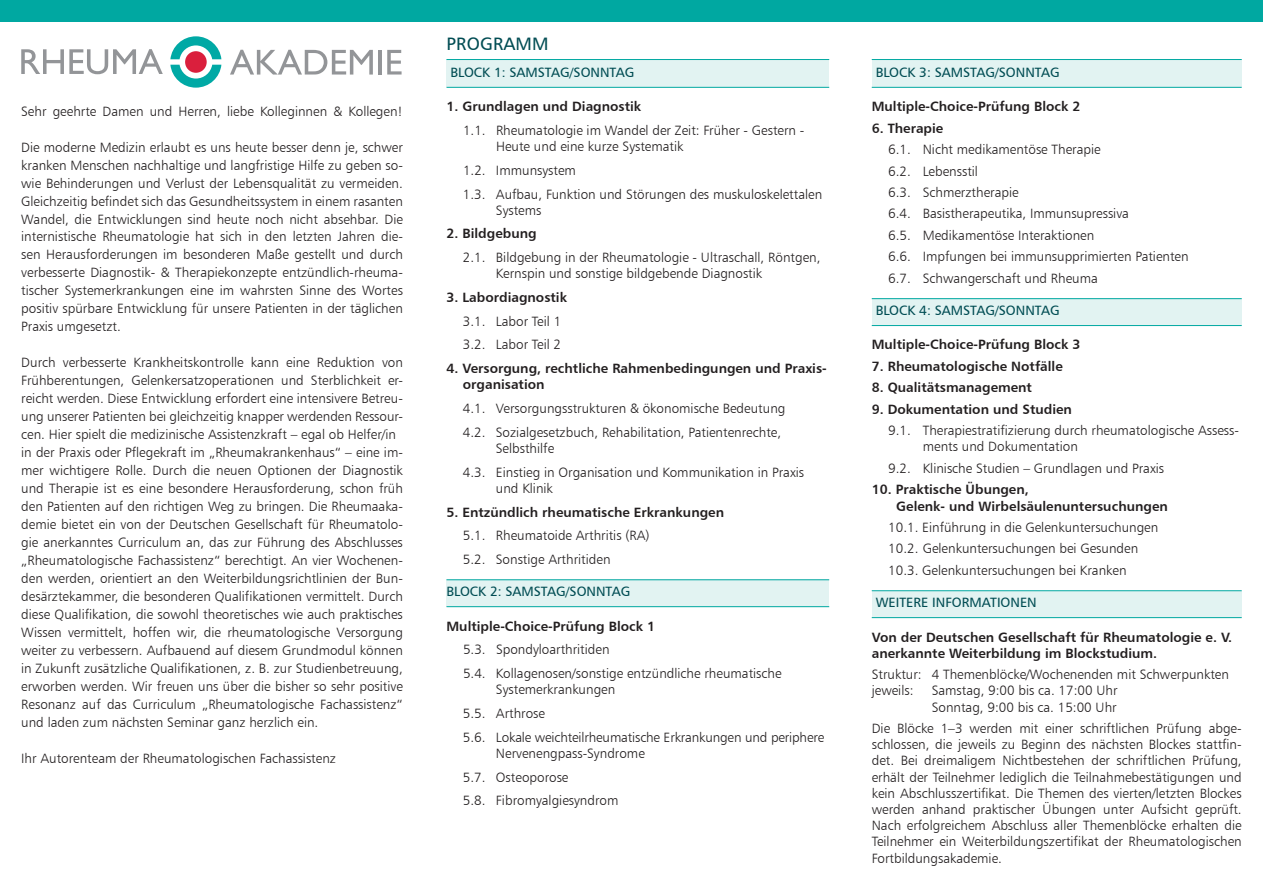
<style>
.page{position:relative;width:1263px;height:893px;background:#fff}
.page>*{position:absolute;margin:0;border:0;box-sizing:border-box;transform-origin:0 0}
.t1{font:18px "Humanist 777 BT Roman B";letter-spacing:.01em;color:#004c53}
.t2{font:13.5px/18px "Humanist 777 BT Light B";color:#231f20}
.t3{font:13.5px/16.2px "Humanist 777 BT Bold B";color:#231f20}
.t4{font:13.5px "Humanist 777 BT Roman B";color:#004c53}
</style>
<div class="page">
<svg style="left:230px;top:50px;width:143px;height:25px"></svg>
<hr style="left:378px;top:50px;width:4px;height:25px;background:#939598">
<svg style="left:387px;top:50px;width:15px;height:25px"></svg>
<svg style="left:170px;top:36px;width:51px;height:23px"></svg>
<svg style="left:170px;top:65px;width:51px;height:23px"></svg>
<div style="left:185px;top:51px;width:22px;height:22px;background:#da1f3d;border-radius:50%"></div>
<svg style="left:21px;top:49px;width:142px;height:25px"></svg>
<div style="left:446px;top:580px;width:383px;height:27px;background:#e2f3f2"></div>
<div style="left:872px;top:591px;width:370px;height:26px;background:#e2f3f2"></div>
<div style="left:872px;top:298px;width:370px;height:28px;background:#e2f3f2"></div>
<div style="left:872px;top:60px;width:370px;height:27px;background:#e2f3f2"></div>
<div style="left:446px;top:60px;width:383px;height:27px;background:#e2f3f2"></div>
<div style="left:0;top:0;width:1263px;height:21px;background:#00a8a1"></div>
<hr style="left:446px;top:59px;width:383px;height:1px;background:#00a8a1">
<hr style="left:872px;top:59px;width:370px;height:1px;background:#00a8a1">
<hr style="left:872px;top:87px;width:370px;height:1px;background:#00a8a1">
<hr style="left:872px;top:298px;width:370px;height:1px;background:#00a8a1">
<hr style="left:872px;top:325px;width:370px;height:1px;background:#00a8a1">
<hr style="left:872px;top:590px;width:370px;height:1px;background:#00a8a1">
<hr style="left:872px;top:617px;width:370px;height:1px;background:#00a8a1">
<hr style="left:446px;top:87px;width:383px;height:1px;background:#00a8a1">
<hr style="left:446px;top:579px;width:383px;height:1px;background:#00a8a1">
<hr style="left:446px;top:606px;width:383px;height:1px;background:#00a8a1">
<p class="t2" style="left:21px;top:102px;width:383px">Sehr geehrte Damen und Herren, liebe Kolleginnen &amp; Kollegen!</p>
<p class="t2" style="left:21px;top:138px;width:383px;text-align:justify">Die moderne Medizin erlaubt es uns heute besser denn je, schwer kranken Menschen nachhaltige und langfristige Hilfe zu geben so&shy;wie Behinderungen und Verlust der Lebensqualität zu vermeiden.<br>Gleichzeitig befindet sich das Gesundheitssystem in einem rasanten Wandel, die Entwicklungen sind heute noch nicht absehbar. Die internistische Rheumatologie hat sich in den letzten Jahren die&shy;sen Herausforderungen im besonderen Maße gestellt und durch verbesserte Diagnostik- &amp; Therapiekonzepte entzündlich-rheuma&shy;tischer Systemerkrankungen eine im wahrsten Sinne des Wortes positiv spürbare Entwicklung für unsere Patienten in der täglichen Praxis umgesetzt.</p>
<p class="t2" style="left:21px;top:354px;width:383px">Durch verbesserte Krankheitskontrolle kann eine Reduktion von Frühberentungen, Gelenkersatzoperationen und Sterblichkeit er&shy;reicht werden. Diese Entwicklung erfordert eine intensivere Betreu&shy;ung unserer Patienten bei gleichzeitig knapper werdenden Ressour&shy;cen. Hier spielt die medizinische Assistenzkraft – egal ob Helfer/in in der Praxis oder Pflegekraft im „Rheumakrankenhaus“ – eine im&shy;mer wichtigere Rolle. Durch die neuen Optionen der Diagnostik und Therapie ist es eine besondere Herausforderung, schon früh den Patienten auf den richtigen Weg zu bringen. Die Rheumaaka&shy;demie bietet ein von der Deutschen Gesellschaft für Rheumatolo&shy;gie anerkanntes Curriculum an, das zur Führung des Abschlusses „Rheumatologische Fachassistenz“ berechtigt. An vier Wochenen&shy;den werden, orientiert an den Weiterbildungsrichtlinien der Bun&shy;desärztekammer, die besonderen Qualifikationen vermittelt. Durch diese Qualifikation, die sowohl theoretisches wie auch praktisches Wissen vermittelt, hoffen wir, die rheumatologische Versorgung weiter zu verbessern. Aufbauend auf diesem Grundmodul können in Zukunft zusätzliche Qualifikationen, z. B. zur Studienbetreuung, erworben werden. Wir freuen uns über die bisher so sehr positive Resonanz auf das Curriculum „Rheumatologische Fachassistenz“ und laden zum nächsten Seminar ganz herzlich ein.</p>
<p class="t2" style="left:21px;top:749px;width:316px">Ihr Autorenteam der Rheumatologischen Fachassistenz</p>
<h1 class="t1" style="left:446px;top:33px;width:104px">PROGRAMM</h1>
<p class="t4" style="left:450px;top:64px;width:185px">BLOCK 1: SAMSTAG/SONNTAG</p>
<p class="t3" style="left:446px;top:98px;width:196px">1. Grundlagen und Diagnostik</p>
<p class="t2" style="left:496px;top:122px;width:310px;line-height:16.2px;text-indent:-33px">1.1. Rheumatologie im Wandel der Zeit: Früher - Gestern -<br>Heute und eine kurze Systematik</p>
<p class="t2" style="left:463px;top:158px;width:361px;line-height:23.7px">1.2. Immunsystem<br>1.3. Aufbau, Funktion und Störungen des muskuloskelettalen</p>
<p class="t2" style="left:496px;top:201px;width:47px">Systems</p>
<p class="t3" style="left:446px;top:225px;width:92px">2. Bildgebung</p>
<p class="t2" style="left:496px;top:249px;width:326px;line-height:16.2px;text-indent:-33px">2.1. Bildgebung in der Rheumatologie - Ultraschall, Röntgen,<br>Kernspin und sonstige bildgebende Diagnostik</p>
<p class="t3" style="left:446px;top:289px;width:122px">3. Labordiagnostik</p>
<p class="t2" style="left:463px;top:309px;width:100px;line-height:23.7px">3.1. Labor Teil 1<br>3.2. Labor Teil 2</p>
<p class="t3" style="left:463px;top:360px;width:365px;text-indent:-16px">4. Versorgung, rechtliche Rahmenbedingungen und Praxis&shy;organisation</p>
<p class="t2" style="left:463px;top:396px;width:324px;line-height:23.7px">4.1. Versorgungsstrukturen &amp; ökonomische Bedeutung<br>4.2. Sozialgesetzbuch, Rehabilitation, Patientenrechte,</p>
<p class="t2" style="left:463px;top:436px;width:343px;line-height:23.7px;text-indent:33px">Selbsthilfe<br>4.3. Einstieg in Organisation und Kommunikation in Praxis</p>
<p class="t2" style="left:496px;top:479px;width:58px">und Klinik</p>
<p class="t3" style="left:446px;top:503px;width:279px">5. Entzündlich rheumatische Erkrankungen</p>
<p class="t2" style="left:463px;top:524px;width:188px;line-height:23.7px">5.1. Rheumatoide Arthritis (RA)<br>5.2. Sonstige Arthritiden</p>
<p class="t4" style="left:446px;top:583px;width:185px">BLOCK 2: SAMSTAG/SONNTAG</p>
<p class="t3" style="left:446px;top:617px;width:210px">Multiple-Choice-Prüfung Block 1</p>
<p class="t2" style="left:463px;top:637px;width:320px;line-height:23.7px">5.3. Spondyloarthritiden<br>5.4. Kollagenosen/sonstige entzündliche rheumatische</p>
<p class="t2" style="left:463px;top:677px;width:363px;line-height:23.7px;text-indent:33px">Systemerkrankungen<br>5.5. Arthrose<br>5.6. Lokale weichteilrheumatische Erkrankungen und periphere</p>
<p class="t2" style="left:463px;top:741px;width:183px;line-height:23.7px;text-indent:33px">Nervenengpass-Syndrome<br>5.7. Osteoporose<br>5.8. Fibromyalgiesyndrom</p>
<p class="t4" style="left:876px;top:64px;width:185px">BLOCK 3: SAMSTAG/SONNTAG</p>
<p class="t3" style="left:872px;top:98px;width:210px">Multiple-Choice-Prüfung Block 2</p>
<p class="t3" style="left:872px;top:120px;width:73px">6. Therapie</p>
<p class="t2" style="left:888px;top:138px;width:302px;line-height:21.5px">6.1. Nicht medikamentöse Therapie<br>6.2. Lebensstil<br>6.3. Schmerztherapie<br>6.4. Basistherapeutika, Immunsupressiva<br>6.5. Medikamentöse Interaktionen<br>6.6. Impfungen bei immunsupprimierten Patienten 6.7. Schwangerschaft und Rheuma</p>
<p class="t4" style="left:876px;top:302px;width:185px">BLOCK 4: SAMSTAG/SONNTAG</p>
<p class="t3" style="left:872px;top:336px;width:210px">Multiple-Choice-Prüfung Block 3</p>
<p class="t3" style="left:872px;top:358px;width:193px">7. Rheumatologische Notfälle</p>
<p class="t3" style="left:872px;top:379px;width:162px">8. Qualitätsmanagement</p>
<p class="t3" style="left:872px;top:401px;width:202px">9. Dokumentation und Studien</p>
<p class="t2" style="left:923px;top:422px;width:318px;line-height:16.2px;text-indent:-35px">9.1. Therapiestratifizierung durch rheumatologische Assess&shy;ments und Dokumentation</p>
<p class="t2" style="left:888px;top:459px;width:277px">9.2. Klinische Studien – Grundlagen und Praxis</p>
<p class="t3" style="left:896px;top:481px;width:273px;text-indent:-24px">10. Praktische Übungen,<br>Gelenk- und Wirbelsäulenuntersuchungen</p>
<p class="t2" style="left:888px;top:516px;width:272px;line-height:21.5px">10.1. Einführung in die Gelenkuntersuchungen<br>10.2. Gelenkuntersuchungen bei Gesunden<br>10.3. Gelenkuntersuchungen bei Kranken</p>
<p class="t4" style="left:876px;top:594px;width:163px">WEITERE INFORMATIONEN</p>
<p class="t3" style="left:872px;top:628px;width:362px">Von der Deutschen Gesellschaft für Rheumatologie e. V. anerkannte Weiterbildung im Blockstudium.</p>
<p class="t2" style="left:872px;top:666px;width:359px;line-height:16.2px">Struktur: 4 Themenblöcke/Wochenenden mit Schwerpunkten jeweils:</p>
<p class="t2" style="left:932px;top:682px;width:187px;line-height:16.2px">Samstag, 9:00 bis ca. 17:00 Uhr<br>Sonntag, 9:00 bis ca. 15:00 Uhr</p>
<p class="t2" style="left:872px;top:720px;width:371px;line-height:16.2px;text-align:justify">Die Blöcke 1–3 werden mit einer schriftlichen Prüfung abge&shy;schlossen, die jeweils zu Beginn des nächsten Blockes stattfin&shy;det. Bei dreimaligem Nichtbestehen der schriftlichen Prüfung, erhält der Teilnehmer lediglich die Teilnahmebestätigungen und kein Abschlusszertifikat. Die Themen des vierten/letzten Blockes werden anhand praktischer Übungen unter Aufsicht geprüft.<br>Nach erfolgreichem Abschluss aller Themenblöcke erhalten die Teilnehmer ein Weiterbildungszertifikat der Rheumatologischen Fortbildungsakademie.</p>
</div>
